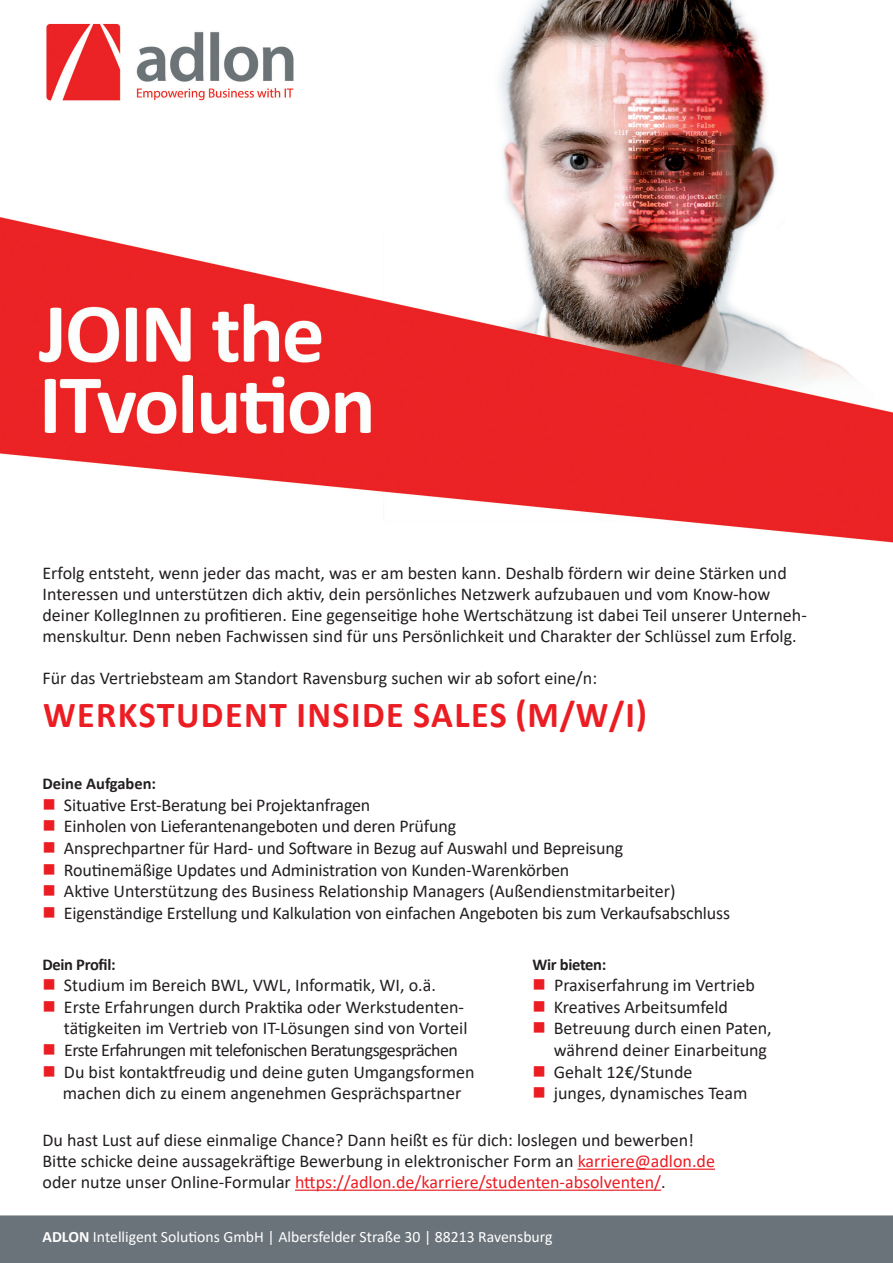
<style>
.page{position:relative;width:893px;height:1263px;background:#fff}
.page>*{position:absolute;margin:0;border:0;box-sizing:border-box;transform-origin:0 0}
.t1{font:700 36.75px "Calibri";letter-spacing:.04em;color:#eb1d23}
.t2{font:18px/21px "Calibri";color:#231f20}
.t3{font:18px "Calibri";letter-spacing:-.03em;color:#231f20}
.t4{font:700 16.5px "Calibri";letter-spacing:-.02em;color:#231f20}
.t5{font:700 16.5px "Calibri";color:#231f20}
.t6{font:15.75px "Calibri";color:#fff}
.s1{color:#eb1d23}
.s2{font-weight:700}
</style>
<div class="page">
<img style="left:0;top:0;width:893px;height:1191px">
<div style="left:0;top:1215px;width:893px;height:48px;background:#697379"></div>
<hr style="left:578px;top:1168px;width:137px;height:2px;background:#eb1d23">
<hr style="left:295px;top:1189px;width:366px;height:2px;background:#eb1d23">
<p class="t2" style="left:43px;top:562px;width:766px">Erfolg entsteht, wenn jeder das macht, was er am besten kann. Deshalb fördern wir deine Stärken und Interessen und unterstützen dich aktiv, dein persönliches Netzwerk aufzubauen und vom Know-how deiner KollegInnen zu profitieren. Eine gegenseitige hohe Wertschätzung ist dabei Teil unserer Unterneh&shy;menskultur. Denn neben Fachwissen sind für uns Persönlichkeit und Charakter der Schlüssel zum Erfolg.</p>
<p class="t2" style="left:43px;top:667px;width:556px">Für das Vertriebsteam am Standort Ravensburg suchen wir ab sofort eine/n:</p>
<p class="t1" style="left:43px;top:689px;width:605px">WERKSTUDENT INSIDE SALES (M/W/I)</p>
<p class="t5" style="left:43px;top:772px;width:115px">Deine Aufgaben:</p>
<p class="t2" style="left:43px;top:794px;width:329px"><span class="s1">■</span> Situative Erst-Beratung bei Projektanfragen</p>
<p class="t2" style="left:43px;top:815px;width:415px"><span class="s1">■</span> Einholen von Lieferantenangeboten und deren Prüfung</p>
<p class="t2" style="left:43px;top:837px;width:582px"><span class="s1">■</span> Ansprechpartner für Hard- und Software in Bezug auf Auswahl und Bepreisung</p>
<p class="t2" style="left:43px;top:858px;width:528px"><span class="s1">■</span> Routinemäßige Updates und Administration von Kunden-Warenkörben</p>
<p class="t2" style="left:43px;top:880px;width:634px"><span class="s1">■</span> Aktive Unterstützung des Business Relationship Managers (Außendienstmitarbeiter)</p>
<p class="t2" style="left:43px;top:902px;width:689px"><span class="s1">■</span> Eigenständige Erstellung und Kalkulation von einfachen Angeboten bis zum Verkaufsabschluss</p>
<p class="t4" style="left:43px;top:952px;width:75px">Dein Profil:</p>
<p class="t2" style="left:43px;top:974px;width:395px"><span class="s1">■</span> Studium im Bereich BWL, VWL, Informatik, WI, o.ä.</p>
<p class="t2" style="left:43px;top:995px;width:426px;line-height:21.6px;text-align:right"><span class="s1">■</span> Erste Erfahrungen durch Praktika oder Werkstudenten&shy;tätigkeiten im Vertrieb von IT-Lösungen sind von Vorteil</p>
<p class="t3" style="left:43px;top:1037px;width:417px"><span class="s1">■</span> Erste Erfahrungen mit telefonischen Beratungsgesprächen</p>
<p class="t2" style="left:43px;top:1060px;width:433px;line-height:21.8px;text-align:center"><span class="s1">■</span> Du bist kontaktfreudig und deine guten Umgangsformen machen dich zu einem angenehmen Gesprächspartner</p>
<p class="t4" style="left:533px;top:952px;width:75px">Wir bieten:</p>
<p class="t2" style="left:533px;top:974px;width:224px"><span class="s1">■</span> Praxiserfahrung im Vertrieb</p>
<p class="t2" style="left:533px;top:996px;width:197px"><span class="s1">■</span> Kreatives Arbeitsumfeld</p>
<p class="t2" style="left:533px;top:1017px;width:241px;line-height:21.6px;text-align:right"><span class="s1">■</span> Betreuung durch einen Paten, während deiner Einarbeitung</p>
<p class="t2" style="left:533px;top:1061px;width:161px"><span class="s1">■</span> Gehalt 12€/Stunde</p>
<p class="t2" style="left:533px;top:1082px;width:216px"><span class="s1">■</span> junges, dynamisches Team</p>
<p class="t2" style="left:43px;top:1129px;width:653px">Du hast Lust auf diese einmalige Chance? Dann heißt es für dich: loslegen und bewerben!</p>
<p class="t2" style="left:43px;top:1150px;width:674px">Bitte schicke deine aussagekräftige Bewerbung in elektronischer Form an <span class="s1">karriere@adlon.de </span>oder nutze unser Online-Formular <span class="s1">https://adlon.de/karriere/studenten-absolventen/</span>.</p>
<p class="t6" style="left:43px;top:1226px;width:512px"><span class="s2">ADLON</span> Intelligent Solutions GmbH | Albersfelder Straße 30 | 88213 Ravensburg</p>
</div>
